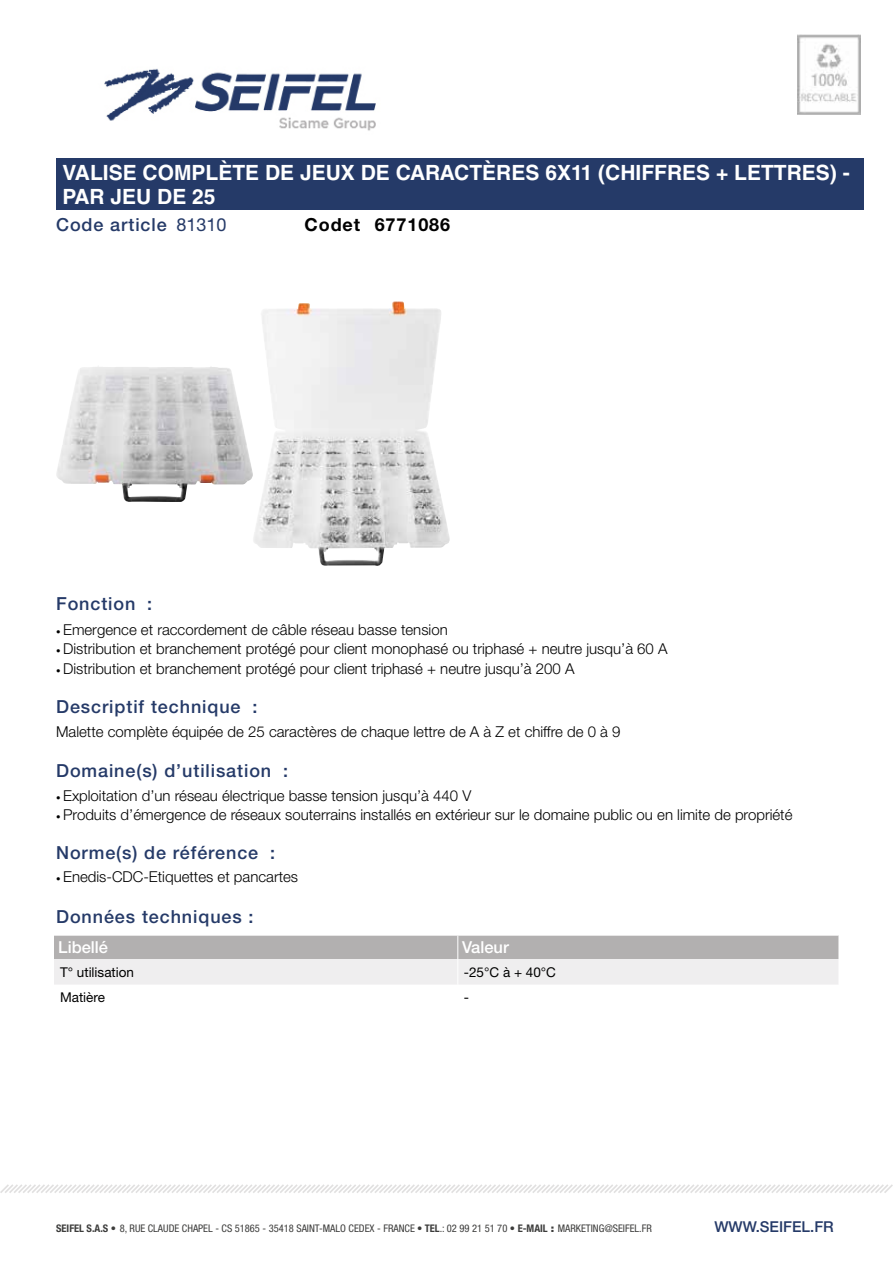
<style>
.page{position:relative;width:893px;height:1263px;background:#fff}
.page>*{position:absolute;margin:0;border:0;box-sizing:border-box;transform-origin:0 0}
.t1{font:700 21px/24px "Helvetica LT Std";color:#fff}
.t2{font:500 18px "Helvetica Neue LT Std";letter-spacing:.05em;color:#253a68}
.t3{font:700 18px "Helvetica Neue LT Std";letter-spacing:.05em;color:#000}
.t4{font:18px "Helvetica Neue LT Std";color:#253a68}
.t5{font:500 16.5px "Helvetica Neue LT Std";color:#fff}
.t6{font:300 15px "Helvetica Neue LT Std";color:#000}
.t7{font:500 15px "Helvetica Neue LT Std";color:#253a68}
.t8{font:13.5px "Helvetica Neue LT Std";color:#000}
.t9{font:condensed 10.5px "Helvetica Neue LT Std";color:#3c3c3b}
.s1{font-size:9px}
.s2{font-weight:700}
.s3{font-weight:900;font-stretch:normal}
</style>
<div class="page">
<img style="left:104px;top:68px;width:272px;height:63px">
<svg style="left:0;top:1184px;width:893px;height:9px"></svg>
<div style="left:56px;top:158px;width:807px;height:52px;background:#253a68"></div>
<svg style="left:54px;top:936px;width:785px;height:49px;background:#d2d1d1"></svg>
<img style="left:56px;top:366px;width:196px;height:136px">
<img style="left:252px;top:301px;width:198px;height:265px">
<img style="left:798px;top:35px;width:63px;height:80px">
<h1 class="t1" style="left:63px;top:160px;width:789px">VALISE COMPLÈTE DE JEUX DE CARACTÈRES 6X11 (CHIFFRES + LETTRES) -<br>PAR JEU DE 25</h1>
<p class="t2" style="left:56px;top:214px;width:112px">Code article</p>
<p class="t4" style="left:176px;top:214px;width:52px">81310</p>
<p class="t3" style="left:305px;top:213px;width:147px">Codet 6771086</p>
<p class="t2" style="left:56px;top:593px;width:98px">Fonction :</p>
<p class="t6" style="left:56px;top:620px;width:393px"><span class="s1">•</span> Emergence et raccordement de câble réseau basse tension</p>
<p class="t6" style="left:56px;top:640px;width:613px"><span class="s1">•</span> Distribution et branchement protégé pour client monophasé ou triphasé + neutre jusqu’à 60 A</p>
<p class="t6" style="left:56px;top:659px;width:520px"><span class="s1">•</span> Distribution et branchement protégé pour client triphasé + neutre jusqu’à 200 A</p>
<p class="t2" style="left:56px;top:696px;width:203px">Descriptif technique :</p>
<p class="t6" style="left:56px;top:723px;width:566px">Malette complète équipée de 25 caractères de chaque lettre de A à Z et chiffre de 0 à 9</p>
<p class="t2" style="left:56px;top:760px;width:233px">Domaine(s) d’utilisation :</p>
<p class="t6" style="left:56px;top:786px;width:417px"><span class="s1">•</span> Exploitation d’un réseau électrique basse tension jusqu’à 440 V</p>
<p class="t6" style="left:56px;top:805px;width:738px"><span class="s1">•</span> Produits d’émergence de réseaux souterrains installés en extérieur sur le domaine public ou en limite de propriété</p>
<p class="t2" style="left:56px;top:842px;width:220px">Norme(s) de référence :</p>
<p class="t6" style="left:56px;top:867px;width:244px"><span class="s1">•</span> Enedis-CDC-Etiquettes et pancartes</p>
<p class="t2" style="left:56px;top:906px;width:199px">Données techniques :</p>
<p class="t5" style="left:58px;top:937px;width:51px">Libellé</p>
<p class="t5" style="left:462px;top:937px;width:48px">Valeur</p>
<p class="t8" style="left:60px;top:964px;width:76px">T° utilisation</p>
<p class="t8" style="left:464px;top:964px;width:94px">-25°C à + 40°C</p>
<p class="t8" style="left:60px;top:989px;width:47px">Matière</p>
<p class="t8" style="left:464px;top:989px;width:7px">-</p>
<p class="t9" style="left:56px;top:1222px;width:597px"><span class="s2">SEIFEL S.A.S</span> <span class="s3">•</span> 8, RUE CLAUDE CHAPEL - CS 51865 - 35418 SAINT-MALO CEDEX - FRANCE • <span class="s2">TEL</span>.: 02 99 21 51 70 • <span class="s2">E-MAIL</span> <span class="s3">:</span> MARKETING@SEIFEL.FR</p>
<p class="t7" style="left:714px;top:1218px;width:121px">WWW.SEIFEL.FR</p>
</div>
